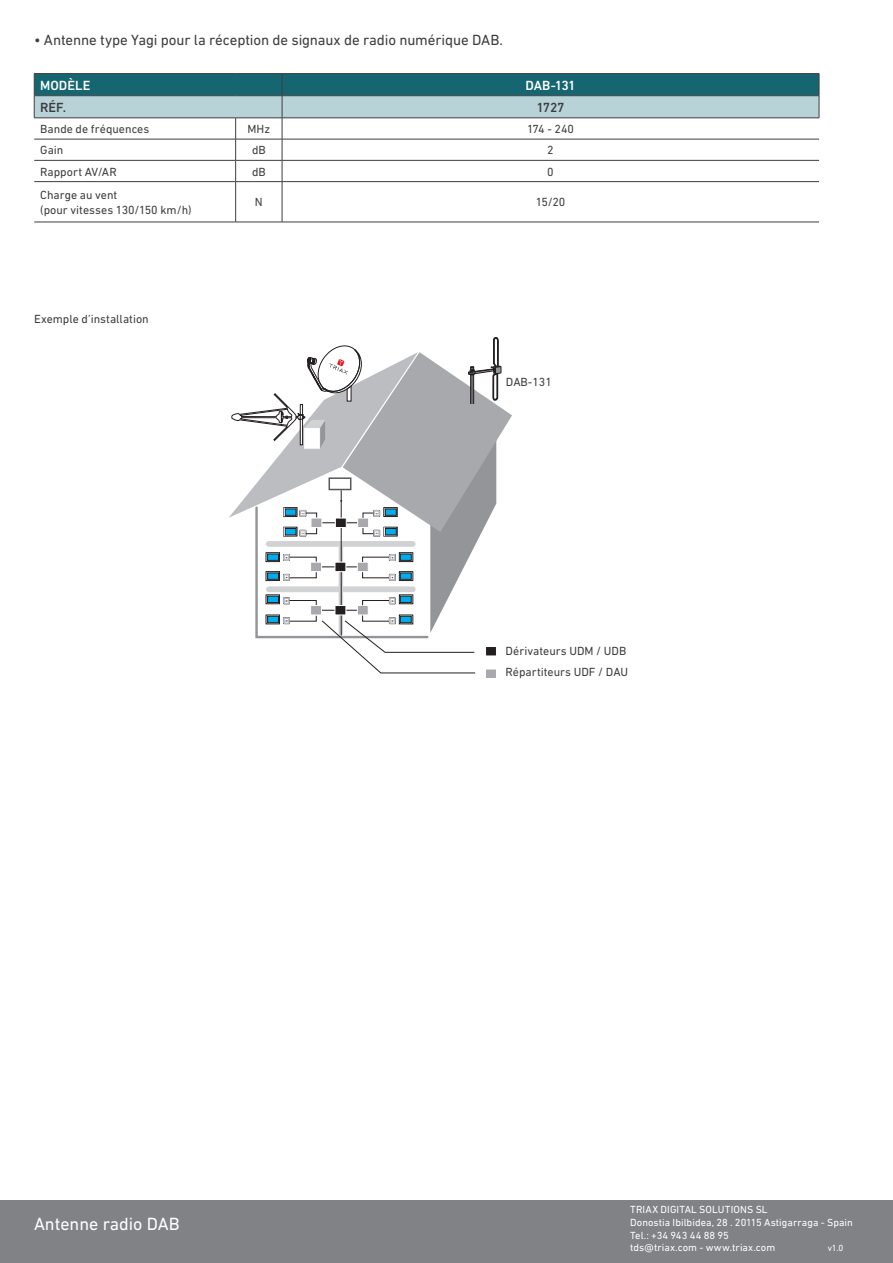
<style>
.page{position:relative;width:893px;height:1263px;background:#fff}
.page>*{position:absolute;margin:0;border:0;box-sizing:border-box;transform-origin:0 0}
.t1{font:18px "DIN Next LT Pro";color:#fff}
.t2{font:15px "DIN Next LT Pro";letter-spacing:-.01em;color:#3e3e3f}
.t3{font:500 13.5px "DIN Next LT Pro";letter-spacing:.005em;color:#fff}
.t4{font:500 13.5px "DIN Next LT Pro";letter-spacing:-.015em;color:#3e3e3f}
.t5{font:12px/14.4px "DIN Next LT Pro";color:#3e3e3f}
.t6{font:10.5px/12.6px "DIN Next LT Pro";letter-spacing:.005em;color:#fff}
.t7{font:9px "DIN Next LT Pro";color:#fff}
</style>
<div class="page">
<hr style="left:34px;top:73px;width:202px;height:1px;background:#3e3e3f">
<hr style="left:236px;top:73px;width:46px;height:1px;background:#3e3e3f">
<hr style="left:34px;top:181px;width:202px;height:1px;background:#3e3e3f">
<hr style="left:236px;top:181px;width:46px;height:1px;background:#3e3e3f">
<hr style="left:235px;top:182px;width:1px;height:40px;background:#3e3e3f">
<hr style="left:34px;top:222px;width:202px;height:1px;background:#3e3e3f">
<hr style="left:236px;top:222px;width:46px;height:1px;background:#3e3e3f">
<hr style="left:282px;top:73px;width:537px;height:1px;background:#3e3e3f">
<hr style="left:282px;top:181px;width:537px;height:1px;background:#3e3e3f">
<hr style="left:282px;top:182px;width:1px;height:40px;background:#3e3e3f">
<hr style="left:282px;top:222px;width:537px;height:1px;background:#3e3e3f">
<svg style="left:34px;top:74px;width:786px;height:107px"></svg>
<div style="left:486px;top:669px;width:10px;height:9px;background:#a8a9ad"></div>
<div style="left:485px;top:669px;width:12px;height:10px;border:1px solid #fff"></div>
<svg style="left:229px;top:337px;width:283px;height:336px"></svg>
<div style="left:0;top:1200px;width:893px;height:63px;background:#808285"></div>
<p class="t2" style="left:34px;top:32px;width:470px">• Antenne type Yagi pour la réception de signaux de radio numérique DAB.</p>
<p class="t3" style="left:40px;top:77px;width:52px">MODÈLE</p>
<p class="t3" style="left:525px;top:77px;width:52px">DAB-131</p>
<p class="t4" style="left:40px;top:99px;width:27px">RÉF.</p>
<p class="t4" style="left:536px;top:99px;width:30px">1727</p>
<p class="t5" style="left:40px;top:122px;width:111px">Bande de fréquences</p>
<p class="t5" style="left:248px;top:122px;width:24px">MHz</p>
<p class="t5" style="left:527px;top:122px;width:49px">174 - 240</p>
<p class="t5" style="left:40px;top:143px;width:25px">Gain</p>
<p class="t5" style="left:252px;top:143px;width:15px">dB</p>
<p class="t5" style="left:547px;top:143px;width:8px">2</p>
<p class="t5" style="left:40px;top:164px;width:78px">Rapport AV/AR</p>
<p class="t5" style="left:252px;top:164px;width:15px">dB</p>
<p class="t5" style="left:547px;top:164px;width:8px">0</p>
<p class="t5" style="left:40px;top:188px;width:153px">Charge au vent<br>(pour vitesses 130/150 km/h)</p>
<p class="t5" style="left:255px;top:195px;width:9px">N</p>
<p class="t5" style="left:536px;top:195px;width:31px">15/20</p>
<p class="t5" style="left:34px;top:311px;width:116px">Exemple d’installation</p>
<h1 class="t1" style="left:34px;top:1213px;width:147px">Antenne radio DAB</h1>
<p class="t5" style="left:506px;top:375px;width:48px">DAB-131</p>
<p class="t5" style="left:506px;top:641px;width:124px;line-height:20.7px">Dérivateurs UDM / UDB<br>Répartiteurs UDF / DAU</p>
<p class="t6" style="left:630px;top:1203px;width:224px">TRIAX DIGITAL SOLUTIONS SL<br>Donostia Ibilbidea, 28 . 20115 Astigarraga - Spain<br>Tel.: +34 943 44 88 95<br>tds@triax.com - www.triax.com</p>
<p class="t7" style="left:828px;top:1243px;width:17px">v1.0</p>
</div>
